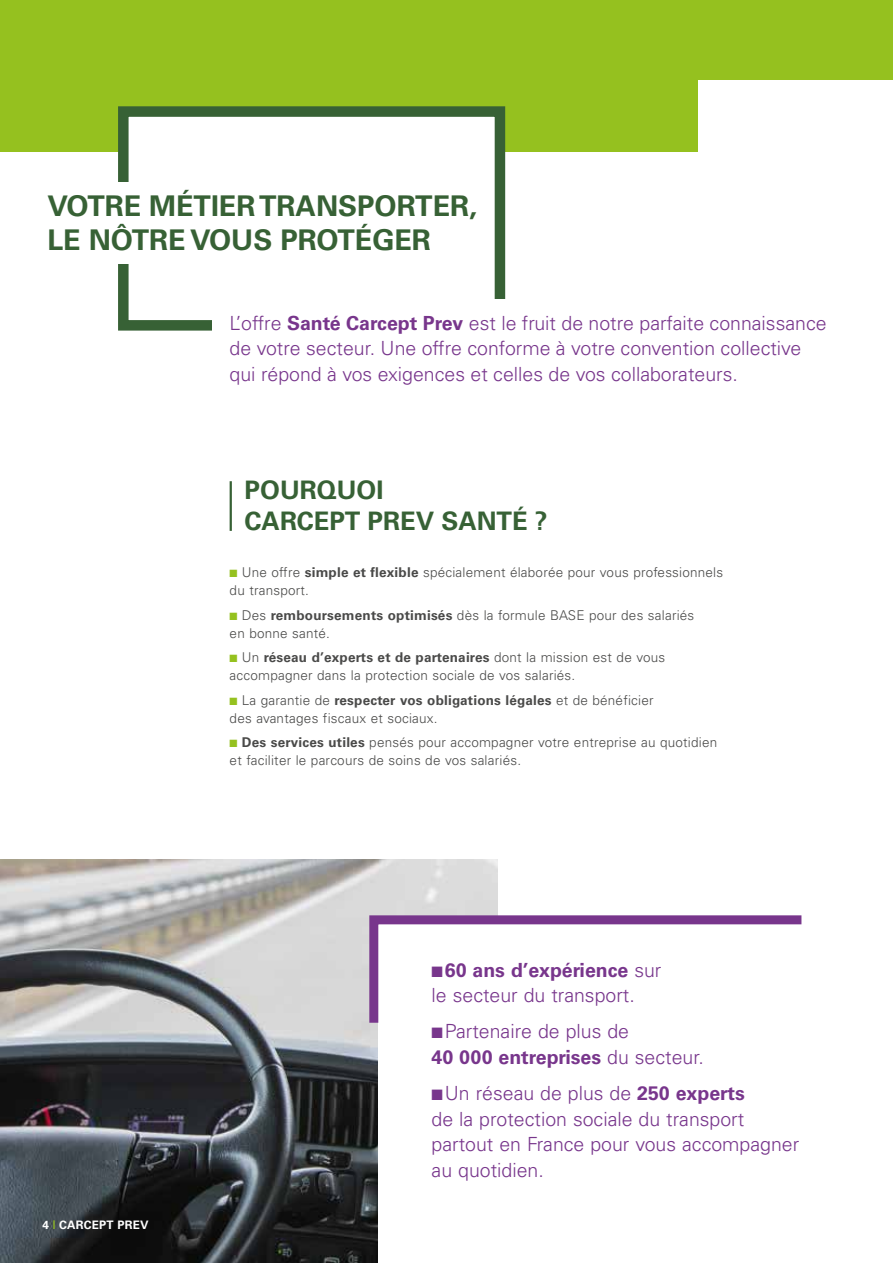
<style>
.page{position:relative;width:893px;height:1263px;background:#fff}
.page>*{position:absolute;margin:0;border:0;box-sizing:border-box;transform-origin:0 0}
.t1{font:700 28.5px/34.2px "Univers LT Std";color:#376135}
.t2{font:700 25.5px/30.6px "Univers LT Std";color:#376135}
.t3{font:300 19.5px/25.5px "Univers LT Std";color:#78368c}
.t4{font:300 13.5px/18px "Univers LT Std";letter-spacing:.015em;color:#4a4a49}
.t5{font:700 11.7px "Univers LT Std";letter-spacing:.02em;color:#fff}
.s1{font-weight:700}
.s2{color:#95c11f}
.s3{font-weight:400;font-size:12px;color:#95c11f}
</style>
<div class="page">
<img style="left:0;top:859px;width:497px;height:404px">
<div style="left:378px;top:921px;width:515px;height:342px;background:#fff"></div>
<div style="left:0;top:0;width:697px;height:151px;background:#95c11f"></div>
<div style="left:653px;top:0;width:240px;height:79px;background:#95c11f"></div>
<div style="left:118px;top:106px;width:387px;height:225px;background:#fff;border:10px solid #376135"></div>
<div style="left:47px;top:182px;width:443px;height:82px;background:#fff"></div>
<div style="left:213px;top:299px;width:680px;height:133px;background:#fff"></div>
<hr style="left:230px;top:481px;width:2px;height:50px;background:#376135">
<svg style="left:365px;top:911px;width:437px;height:121px"></svg>
<h1 class="t1" style="left:47px;top:189px;width:431px">VOTRE MÉTIER TRANSPORTER,<br>LE NÔTRE VOUS PROTÉGER</h1>
<h3 class="t3" style="left:230px;top:310px;width:598px">L’offre <span class="s1">Santé Carcept Prev</span> est le fruit de notre parfaite connaissance de votre secteur. Une offre conforme à votre convention collective qui répond à vos exigences et celles de vos collaborateurs.</h3>
<h2 class="t2" style="left:245px;top:475px;width:304px">POURQUOI<br>CARCEPT PREV SANTÉ ?</h2>
<p class="t4" style="left:230px;top:564px;width:495px"><span class="s2">■</span> Une offre <span class="s1">simple et flexible</span> spécialement élaborée pour vous professionnels du transport.</p>
<p class="t4" style="left:230px;top:606px;width:466px"><span class="s2">■</span> Des <span class="s1">remboursements optimisés</span> dès la formule BASE pour des salariés en bonne santé.</p>
<p class="t4" style="left:230px;top:648px;width:437px"><span class="s2">■</span> Un <span class="s1">réseau d’experts et de partenaires</span> dont la mission est de vous accompagner dans la protection sociale de vos salariés.</p>
<p class="t4" style="left:230px;top:691px;width:425px"><span class="s2">■</span> La garantie de <span class="s1">respecter vos obligations légales</span> et de bénéficier des avantages fiscaux et sociaux.</p>
<p class="t4" style="left:230px;top:733px;width:489px"><span class="s2">■</span> <span class="s1">Des services utiles</span> pensés pour accompagner votre entreprise au quotidien et faciliter le parcours de soins de vos salariés.</p>
<p class="t5" style="left:43px;top:1218px;width:108px">4 <span class="s3">I</span> CARCEPT PREV</p>
<h3 class="t3" style="left:432px;top:957px;width:231px">■<span class="s1">60 ans d’expérience</span> sur le secteur du transport.</h3>
<h3 class="t3" style="left:432px;top:1019px;width:274px">■Partenaire de plus de<br><span class="s1">40 000 entreprises</span> du secteur.</h3>
<h3 class="t3" style="left:432px;top:1080px;width:369px">■Un réseau de plus de <span class="s1">250 experts<br></span>de la protection sociale du transport partout en France pour vous accompagner au quotidien.</h3>
</div>
